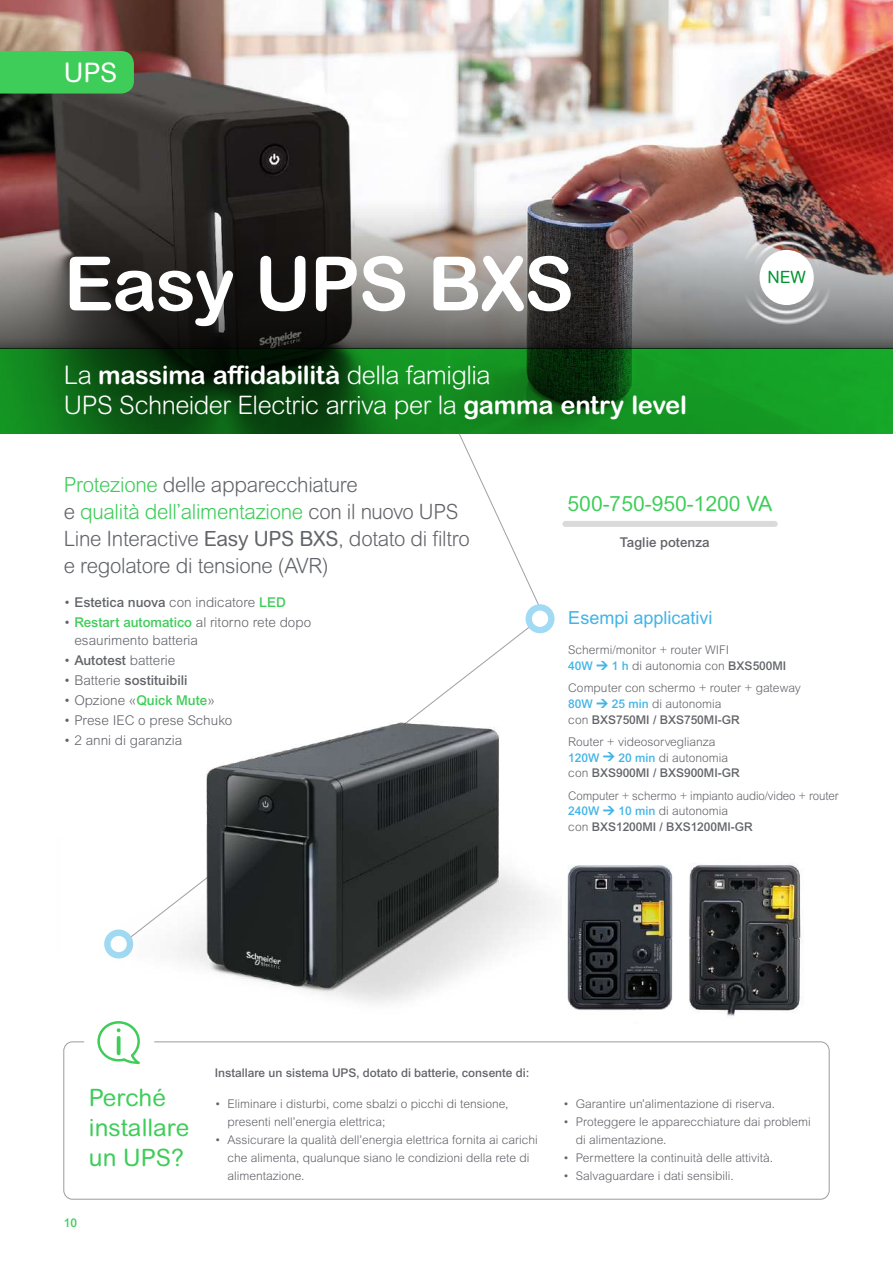
<style>
.page{position:relative;width:893px;height:1263px;background:#fff}
.page>*{position:absolute;margin:0;border:0;box-sizing:border-box;transform-origin:0 0}
.t1{font:700 75px "Arial Rounded MT Pro";letter-spacing:-.02em;color:#fff}
.t2{font:27px "Arial Rounded MT Pro";color:#fff}
.t3{font:300 25.5px/30.6px "Arial Rounded MT Pro";letter-spacing:-.02em;color:#fff}
.t4{font:24px/30px "Arial Rounded MT Pro";color:#3dcd58}
.t5{font:300 21px/27px "Arial Rounded MT Pro";letter-spacing:-.015em;color:#626469}
.t6{font:21px "Arial Rounded MT Pro";color:#3dcd58}
.t7{font:18px "Arial MT Std";color:#42b4e6}
.t8{font:16.95px "Arial Rounded MT Pro";color:#009530}
.t9{font:300 13.5px/18px "Arial MT Std";color:#626469}
.t10{font:500 13.5px "Arial MT Std";color:#626469}
.t11{font:300 12px/15.8px "Arial MT Std";color:#626469}
.t12{font:300 12px/15.8px "Arial MT Std";color:#626469;scale:.96 1}
.t13{font:500 12px "Arial MT Std";color:#626469}
.t14{font:500 12px "Arial MT Std";color:#3dcd58}
.s1{font-weight:700}
.s2{color:#3dcd58}
.s3{font-weight:400}
.s4{font-weight:500}
.s5{font-weight:500;color:#3dcd58}
.s6{font-weight:300}
.s7{font-weight:500;color:#42b4e6}
.s8{font-family:"DIN Pro";font-weight:900;color:#42b4e6}
</style>
<div class="page">
<img style="left:0;top:0;width:893px;height:200px">
<svg style="left:0;top:200px;width:893px;height:149px;background:#625a58"></svg>
<svg style="left:0;top:349px;width:893px;height:85px;background:#0f711a"></svg>
<div style="left:0;top:51px;width:134px;height:43px;background:#3dcd58"></div>
<img style="left:742px;top:283px;width:90px;height:52px">
<img style="left:742px;top:221px;width:90px;height:62px">
<div style="left:759px;top:250px;width:55px;height:55px;background:#fff;border-radius:50%"></div>
<div style="left:565px;top:521px;width:210px;height:6px;background:#dadada"></div>
<svg style="left:458px;top:433px;width:97px;height:200px"></svg>
<img style="left:104px;top:651px;width:442px;height:352px">
<div style="left:63px;top:1041px;width:767px;height:159px;border:1px solid #9fa0a4;border-radius:9px"></div>
<svg style="left:97px;top:1021px;width:43px;height:43px"></svg>
<img style="left:689px;top:864px;width:113px;height:154px">
<img style="left:567px;top:865px;width:106px;height:146px">
<h2 class="t2" style="left:64px;top:56px;width:55px">UPS</h2>
<h1 class="t1" style="left:64px;top:239px;width:512px">Easy UPS BXS</h1>
<h3 class="t3" style="left:64px;top:360px;width:625px">La <span class="s1">massima affidabilità</span> della famiglia<br>UPS Schneider Electric arriva per la <span class="s1">gamma entry level</span></h3>
<h3 class="t8" style="left:767px;top:267px;width:40px">NEW</h3>
<h3 class="t5" style="left:64px;top:472px;width:407px"><span class="s2">Protezione</span> delle apparecchiature<br>e <span class="s2">qualità dell’alimentazione</span> con il nuovo UPS Line Interactive <span class="s3">Easy UPS BXS</span>, dotato di filtro e regolatore di tensione (AVR)</h3>
<p class="t9" style="left:64px;top:593px;width:223px">• <span class="s4">Estetica nuova</span> con indicatore <span class="s5">LED</span></p>
<p class="t9" style="left:74px;top:613px;width:238px;text-indent:-11px">• <span class="s5">Restart automatico</span> al ritorno rete dopo esaurimento batteria</p>
<p class="t9" style="left:64px;top:651px;width:113px">• <span class="s4">Autotest</span> batterie</p>
<p class="t10" style="left:64px;top:672px;width:125px"><span class="s6">• Batterie</span> sostituibili</p>
<p class="t9" style="left:64px;top:691px;width:153px">• Opzione «<span class="s5">Quick Mute</span>»</p>
<p class="t9" style="left:64px;top:711px;width:170px">• Prese IEC o prese Schuko</p>
<p class="t9" style="left:64px;top:732px;width:120px">• 2 anni di garanzia</p>
<h3 class="t6" style="left:568px;top:491px;width:206px">500-750-950-1200 VA</h3>
<p class="t10" style="left:620px;top:535px;width:91px">Taglie potenza</p>
<h3 class="t7" style="left:568px;top:607px;width:146px">Esempi applicativi</h3>
<p class="t11" style="left:568px;top:642px;width:219px">Schermi/monitor + router WIFI<br><span class="s7">40W</span> <span class="s8">→</span> <span class="s7">1 h</span> di autonomia con <span class="s4">BXS500MI</span></p>
<p class="t11" style="left:568px;top:680px;width:234px">Computer con schermo + router + gateway<br><span class="s7">80W</span> <span class="s8">→</span> <span class="s7">25 min</span> di autonomia<br>con <span class="s4">BXS750MI / BXS750MI-GR</span></p>
<p class="t11" style="left:568px;top:734px;width:173px">Router + videosorveglianza<br><span class="s7">120W</span> <span class="s8">→</span> <span class="s7">20 min</span> di autonomia con <span class="s4">BXS900MI / BXS900MI-GR</span></p>
<p class="t12" style="left:568px;top:787px;width:283px">Computer + schermo + impianto audio/video + router<br><span class="s7">240W</span> <span class="s8">→</span> <span class="s7">10 min</span> di autonomia<br>con <span class="s4">BXS1200MI / BXS1200MI-GR</span></p>
<h3 class="t4" style="left:89px;top:1083px;width:102px">Perché installare un UPS?</h3>
<p class="t14" style="left:64px;top:1216px;width:15px">10</p>
<p class="t13" style="left:215px;top:1066px;width:316px">Installare un sistema UPS, dotato di batterie, consente di:</p>
<p class="t11" style="left:227px;top:1094px;width:283px;line-height:18px;text-indent:-13px">• Eliminare i disturbi, come sbalzi o picchi di tensione, presenti nell’energia elettrica;</p>
<p class="t11" style="left:227px;top:1130px;width:312px;line-height:18px;text-indent:-13px">• Assicurare la qualità dell’energia elettrica fornita ai carichi che alimenta, qualunque siano le condizioni della rete di alimentazione.</p>
<p class="t11" style="left:563px;top:1096px;width:214px">• Garantire un’alimentazione di riserva.</p>
<p class="t11" style="left:576px;top:1112px;width:236px;line-height:18px;text-indent:-13px">• Proteggere le apparecchiature dai problemi di alimentazione.</p>
<p class="t11" style="left:563px;top:1150px;width:212px">• Permettere la continuità delle attività.</p>
<p class="t11" style="left:563px;top:1168px;width:172px">• Salvaguardare i dati sensibili.</p>
</div>
